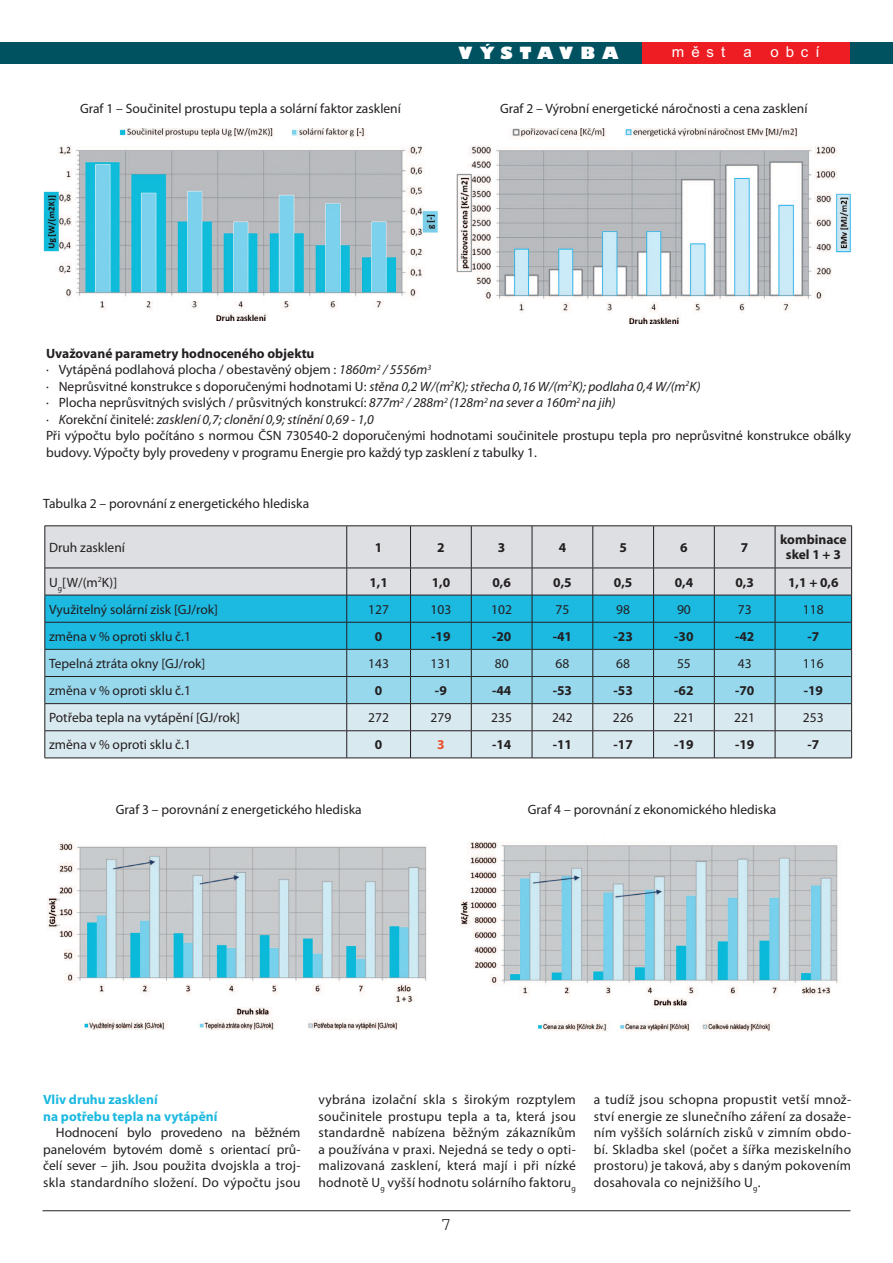
<style>
.page{position:relative;width:893px;height:1263px;background:#fff}
.page>*{position:absolute;margin:0;border:0;box-sizing:border-box;transform-origin:0 0}
.t1{font:18px "Courier";color:#231f20}
.t2{font:800 16.5px "Gill Sans";letter-spacing:.425em;color:#fff}
.t3{font:15px "Arial";color:#fff}
.t4{font:13.5px/16.5px "Myriad Pro";color:#231f20;text-align:justify}
.t5{font:700 13.5px/15px "Myriad Pro";color:#231f20;text-align:center}
.t6{font:700 13.5px/16.5px "Myriad Pro";color:#1cb9e1}
.t7{font:700 13.5px "Myriad Pro";color:#ed4f2b}
.s1{font-weight:700}
.s2{font-style:italic}
</style>
<div class="page">
<div style="left:0;top:43px;width:893px;height:21px;background:#005261"></div>
<div style="left:642px;top:43px;width:208px;height:21px;background:#ee1d23"></div>
<hr style="left:42px;top:1210px;width:808px;height:1px;background:#231f20">
<img style="left:43px;top:128px;width:395px;height:193px">
<img style="left:47px;top:840px;width:380px;height:191px">
<img style="left:456px;top:128px;width:395px;height:195px">
<img style="left:460px;top:842px;width:378px;height:190px">
<div style="left:46px;top:526px;width:805px;height:42px;background:#dddfe2"></div>
<hr style="left:45px;top:525px;width:302px;height:1px;background:#231f20">
<hr style="left:45px;top:526px;width:1px;height:42px;background:#231f20">
<hr style="left:347px;top:525px;width:63px;height:1px;background:#231f20">
<hr style="left:346px;top:526px;width:1px;height:42px;background:#231f20">
<hr style="left:410px;top:525px;width:61px;height:1px;background:#231f20">
<hr style="left:410px;top:526px;width:1px;height:42px;background:#231f20">
<hr style="left:471px;top:525px;width:61px;height:1px;background:#231f20">
<hr style="left:471px;top:526px;width:1px;height:42px;background:#231f20">
<hr style="left:532px;top:525px;width:61px;height:1px;background:#231f20">
<hr style="left:532px;top:526px;width:1px;height:42px;background:#231f20">
<hr style="left:593px;top:525px;width:60px;height:1px;background:#231f20">
<hr style="left:592px;top:526px;width:1px;height:42px;background:#231f20">
<hr style="left:653px;top:525px;width:61px;height:1px;background:#231f20">
<hr style="left:653px;top:526px;width:1px;height:42px;background:#231f20">
<hr style="left:714px;top:525px;width:61px;height:1px;background:#231f20">
<hr style="left:714px;top:526px;width:1px;height:42px;background:#231f20">
<hr style="left:775px;top:525px;width:77px;height:1px;background:#231f20">
<hr style="left:775px;top:526px;width:1px;height:42px;background:#231f20">
<hr style="left:851px;top:526px;width:1px;height:42px;background:#231f20">
<svg style="left:45px;top:568px;width:807px;height:190px"></svg>
<hr style="left:45px;top:758px;width:302px;height:1px;background:#231f20">
<hr style="left:347px;top:758px;width:63px;height:1px;background:#231f20">
<hr style="left:410px;top:758px;width:61px;height:1px;background:#231f20">
<hr style="left:471px;top:758px;width:61px;height:1px;background:#231f20">
<hr style="left:532px;top:758px;width:61px;height:1px;background:#231f20">
<hr style="left:593px;top:758px;width:60px;height:1px;background:#231f20">
<hr style="left:653px;top:758px;width:61px;height:1px;background:#231f20">
<hr style="left:714px;top:758px;width:61px;height:1px;background:#231f20">
<hr style="left:775px;top:758px;width:77px;height:1px;background:#231f20">
<p class="t4" style="left:80px;top:101px;width:322px">Graf 1 – Součinitel prostupu tepla a solární faktor zasklení</p>
<p class="t2" style="left:458px;top:44px;width:161px">VÝSTAVBA</p>
<p class="t3" style="left:672px;top:43px;width:149px">měst a obcí</p>
<p class="t4" style="left:500px;top:101px;width:309px">Graf 2 – Výrobní energetické náročnosti a cena zasklení</p>
<p class="t4" style="left:46px;top:346px;width:807px;text-align:left"><span class="s1">Uvažované parametry hodnoceného objektu<br></span>· Vytápěná podlahová plocha / obestavěný objem : <span class="s2">1860m</span><sup>2</sup> <span class="s2">/ 5556m</span><sup>3<br></sup>· Neprůsvitné konstrukce s doporučenými hodnotami U: <span class="s2">stěna 0,2 W/(m</span><sup>2</sup><span class="s2">K); střecha 0,16 W/(m</span><sup>2</sup><span class="s2">K); podlaha 0,4 W/(m</span><sup>2</sup><span class="s2">K)<br></span>· Plocha neprůsvitných svislých / průsvitných konstrukcí: <span class="s2">877m</span><sup>2</sup> <span class="s2">/ 288m</span><sup>2</sup> <span class="s2">(128m</span><sup>2</sup> <span class="s2">na sever a 160m</span><sup>2</sup> <span class="s2">na jih)<br>· K</span>orekční činitelé: <span class="s2">zasklení 0,7; clonění 0,9; stínění 0,69 - 1,0<br></span>Při výpočtu bylo počítáno s normou ČSN 730540-2 doporučenými hodnotami součinitele prostupu tepla pro neprůsvitné konstrukce obálky budovy. Výpočty byly provedeny v programu Energie pro každý typ zasklení z tabulky 1.</p>
<p class="t4" style="left:43px;top:496px;width:268px">Tabulka 2 – porovnání z energetického hlediska</p>
<p class="t4" style="left:49px;top:540px;width:77px">Druh zasklení</p>
<p class="t5" style="left:375px;top:541px;width:9px">1</p>
<p class="t5" style="left:437px;top:541px;width:9px">2</p>
<p class="t5" style="left:498px;top:541px;width:9px">3</p>
<p class="t5" style="left:559px;top:541px;width:9px">4</p>
<p class="t5" style="left:619px;top:541px;width:9px">5</p>
<p class="t5" style="left:680px;top:541px;width:9px">6</p>
<p class="t5" style="left:741px;top:541px;width:9px">7</p>
<p class="t5" style="left:780px;top:533px;width:68px">kombinace skel 1 + 3</p>
<p class="t4" style="left:49px;top:575px;width:70px">U<sub>g</sub>[W/(m<sup>2</sup>K)]</p>
<p class="t5" style="left:369px;top:576px;width:20px">1,1</p>
<p class="t5" style="left:432px;top:576px;width:20px">1,0</p>
<p class="t5" style="left:492px;top:576px;width:20px">0,6</p>
<p class="t5" style="left:553px;top:576px;width:20px">0,5</p>
<p class="t5" style="left:614px;top:576px;width:20px">0,5</p>
<p class="t5" style="left:675px;top:576px;width:20px">0,4</p>
<p class="t5" style="left:735px;top:576px;width:20px">0,3</p>
<p class="t5" style="left:788px;top:576px;width:52px">1,1 + 0,6</p>
<p class="t4" style="left:49px;top:602px;width:170px">Využitelný solární zisk [GJ/rok]</p>
<p class="t4" style="left:368px;top:602px;width:22px">127</p>
<p class="t4" style="left:430px;top:602px;width:22px">103</p>
<p class="t4" style="left:491px;top:602px;width:22px">102</p>
<p class="t4" style="left:555px;top:602px;width:15px">75</p>
<p class="t4" style="left:616px;top:602px;width:15px">98</p>
<p class="t4" style="left:677px;top:602px;width:15px">90</p>
<p class="t4" style="left:738px;top:602px;width:15px">73</p>
<p class="t4" style="left:803px;top:602px;width:22px">118</p>
<p class="t4" style="left:49px;top:629px;width:143px">změna v % oproti sklu č.1</p>
<p class="t5" style="left:375px;top:630px;width:9px">0</p>
<p class="t5" style="left:431px;top:630px;width:21px">-19</p>
<p class="t5" style="left:492px;top:630px;width:21px">-20</p>
<p class="t5" style="left:553px;top:630px;width:21px">-41</p>
<p class="t5" style="left:613px;top:630px;width:21px">-23</p>
<p class="t5" style="left:674px;top:630px;width:21px">-30</p>
<p class="t5" style="left:735px;top:630px;width:21px">-42</p>
<p class="t5" style="left:807px;top:630px;width:13px">-7</p>
<p class="t4" style="left:49px;top:656px;width:158px">Tepelná ztráta okny [GJ/rok]</p>
<p class="t4" style="left:368px;top:656px;width:22px">143</p>
<p class="t4" style="left:430px;top:656px;width:22px">131</p>
<p class="t4" style="left:495px;top:656px;width:15px">80</p>
<p class="t4" style="left:555px;top:656px;width:15px">68</p>
<p class="t4" style="left:616px;top:656px;width:15px">68</p>
<p class="t4" style="left:677px;top:656px;width:15px">55</p>
<p class="t4" style="left:738px;top:656px;width:15px">43</p>
<p class="t4" style="left:803px;top:656px;width:22px">116</p>
<p class="t4" style="left:49px;top:683px;width:143px">změna v % oproti sklu č.1</p>
<p class="t5" style="left:375px;top:684px;width:9px">0</p>
<p class="t5" style="left:435px;top:684px;width:13px">-9</p>
<p class="t5" style="left:492px;top:684px;width:21px">-44</p>
<p class="t5" style="left:553px;top:684px;width:21px">-53</p>
<p class="t5" style="left:613px;top:684px;width:21px">-53</p>
<p class="t5" style="left:674px;top:684px;width:21px">-62</p>
<p class="t5" style="left:735px;top:684px;width:21px">-70</p>
<p class="t5" style="left:804px;top:684px;width:21px">-19</p>
<p class="t4" style="left:49px;top:710px;width:192px">Potřeba tepla na vytápění [GJ/rok]</p>
<p class="t4" style="left:368px;top:710px;width:22px">272</p>
<p class="t4" style="left:430px;top:710px;width:22px">279</p>
<p class="t4" style="left:491px;top:710px;width:22px">235</p>
<p class="t4" style="left:552px;top:710px;width:22px">242</p>
<p class="t4" style="left:613px;top:710px;width:22px">226</p>
<p class="t4" style="left:673px;top:710px;width:22px">221</p>
<p class="t4" style="left:734px;top:710px;width:22px">221</p>
<p class="t4" style="left:803px;top:710px;width:22px">253</p>
<p class="t4" style="left:49px;top:738px;width:143px">změna v % oproti sklu č.1</p>
<p class="t5" style="left:375px;top:738px;width:9px">0</p>
<p class="t7" style="left:437px;top:740px;width:9px">3</p>
<p class="t5" style="left:492px;top:738px;width:21px">-14</p>
<p class="t5" style="left:553px;top:738px;width:21px">-11</p>
<p class="t5" style="left:613px;top:738px;width:21px">-17</p>
<p class="t5" style="left:674px;top:738px;width:21px">-19</p>
<p class="t5" style="left:735px;top:738px;width:21px">-19</p>
<p class="t5" style="left:807px;top:738px;width:13px">-7</p>
<p class="t4" style="left:116px;top:802px;width:247px">Graf 3 – porovnání z energetického hlediska</p>
<p class="t4" style="left:528px;top:802px;width:250px">Graf 4 – porovnání z ekonomického hlediska</p>
<p class="t6" style="left:43px;top:1092px;width:176px">Vliv druhu zasklení<br>na potřebu tepla na vytápění</p>
<p class="t4" style="left:43px;top:1125px;width:259px;text-indent:13px">Hodnocení bylo provedeno na běžném panelovém bytovém domě s orientací prů&shy;čelí sever – jih. Jsou použita dvojskla a troj&shy;skla standardního složení. Do výpočtu jsou</p>
<p class="t4" style="left:318px;top:1092px;width:259px">vybrána izolační skla s širokým rozptylem součinitele prostupu tepla a ta, která jsou standardně nabízena běžným zákazníkům a používána v praxi. Nejedná se tedy o opti&shy;malizovaná zasklení, která mají i při nízké hodnotě U<sub>g</sub> vyšší hodnotu solárního faktoru<sub>g</sub></p>
<p class="t4" style="left:594px;top:1092px;width:259px">a tudíž jsou schopna propustit vetší množ&shy;ství energie ze slunečního záření za dosaže&shy;ním vyšších solárních zisků v zimním obdo&shy;bí. Skladba skel (počet a šířka meziskelního prostoru) je taková, aby s daným pokovením dosahovala co nejnižšího U<sub>g</sub>.</p>
<h1 class="t1" style="left:441px;top:1219px;width:12px">7</h1>
</div>
